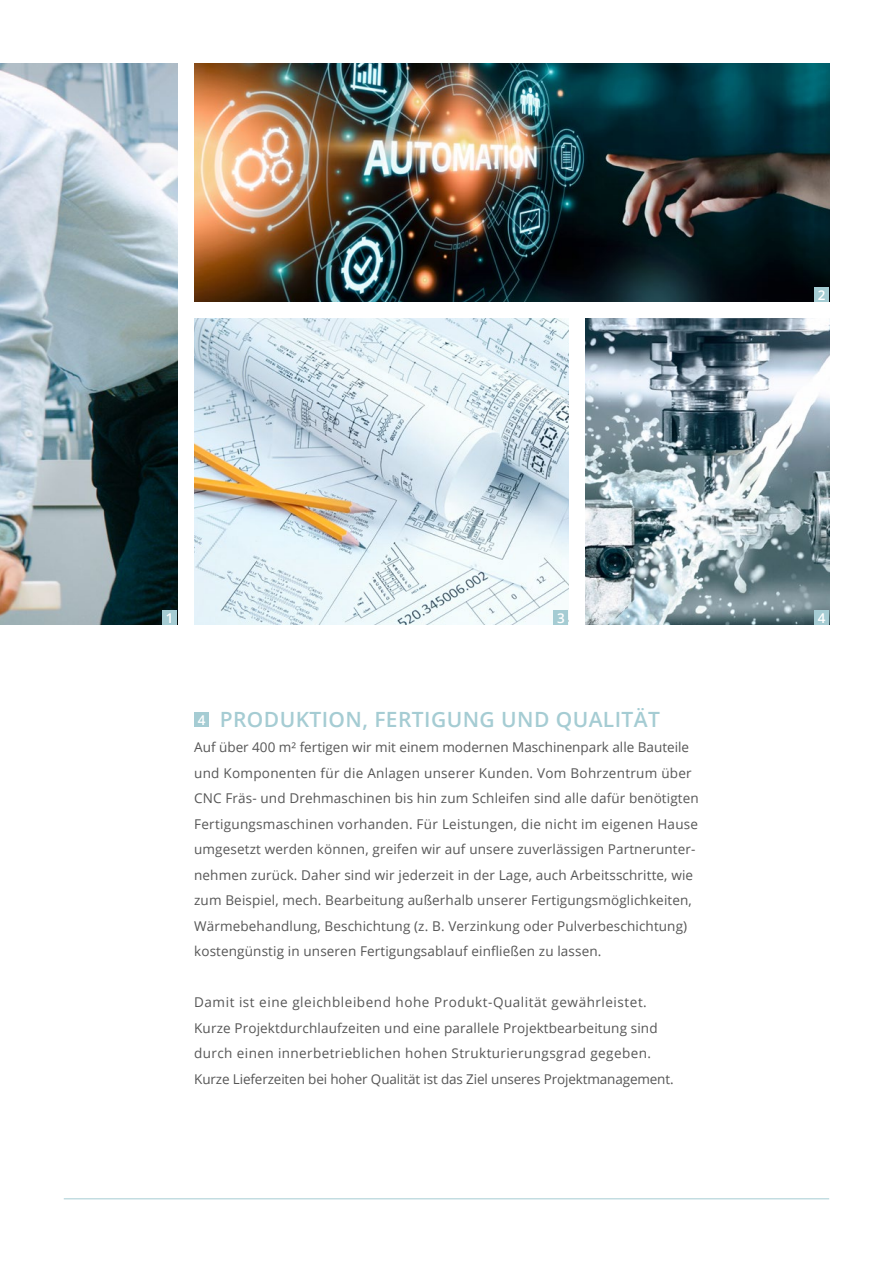
<style>
.page{position:relative;width:893px;height:1263px;background:#fff}
.page>*{position:absolute;margin:0;border:0;box-sizing:border-box;transform-origin:0 0}
.t1{font:600 21px "Open Sans";letter-spacing:.02em;color:#a5ccd3}
.t2{font:13.5px/25.5px "Open Sans";letter-spacing:.01em;color:#565656}
.t3{font:600 13.5px "Open Sans";color:#fff}
</style>
<div class="page">
<img style="left:0;top:64px;width:177px;height:561px">
<img style="left:194px;top:319px;width:374px;height:306px">
<img style="left:585px;top:319px;width:244px;height:306px">
<hr style="left:64px;top:1198px;width:765px;height:1px;background:#a5ccd3">
<div style="left:162px;top:610px;width:15px;height:15px;background:#a5ccd3"></div>
<div style="left:194px;top:712px;width:15px;height:15px;background:#a5ccd3"></div>
<div style="left:553px;top:610px;width:15px;height:15px;background:#a5ccd3"></div>
<div style="left:814px;top:610px;width:15px;height:15px;background:#a5ccd3"></div>
<img style="left:194px;top:64px;width:635px;height:238px">
<div style="left:814px;top:287px;width:15px;height:15px;background:#a5ccd3"></div>
<p class="t3" style="left:818px;top:285px;width:9px">2</p>
<p class="t3" style="left:166px;top:608px;width:9px">1</p>
<p class="t3" style="left:557px;top:608px;width:9px">3</p>
<p class="t3" style="left:818px;top:608px;width:9px">4</p>
<p class="t3" style="left:198px;top:710px;width:9px">4</p>
<h1 class="t1" style="left:220px;top:705px;width:442px">PRODUKTION, FERTIGUNG UND QUALITÄT</h1>
<p class="t2" style="left:194px;top:734px;width:506px">Auf über 400 m² fertigen wir mit einem modernen Maschinenpark alle Bauteile und Komponenten für die Anlagen unserer Kunden. Vom Bohrzentrum über CNC Fräs- und Drehmaschinen bis hin zum Schleifen sind alle dafür benötigten Fertigungsmaschinen vorhanden. Für Leistungen, die nicht im eigenen Hause umgesetzt werden können, greifen wir auf unsere zuverlässigen Partnerunter&shy;nehmen zurück. Daher sind wir jederzeit in der Lage, auch Arbeitsschritte, wie zum Beispiel, mech. Bearbeitung außerhalb unserer Fertigungsmöglichkeiten, Wärmebehandlung, Beschichtung (z. B. Verzinkung oder Pulverbeschichtung) kostengünstig in unseren Fertigungsablauf einfließen zu lassen.</p>
<p class="t2" style="left:194px;top:989px;width:481px">Damit ist eine gleichbleibend hohe Produkt-Qualität gewährleistet.<br>Kurze Projektdurchlaufzeiten und eine parallele Projektbearbeitung sind durch einen innerbetrieblichen hohen Strukturierungsgrad gegeben.<br>Kurze Lieferzeiten bei hoher Qualität ist das Ziel unseres Projektmanagement.</p>
</div>
